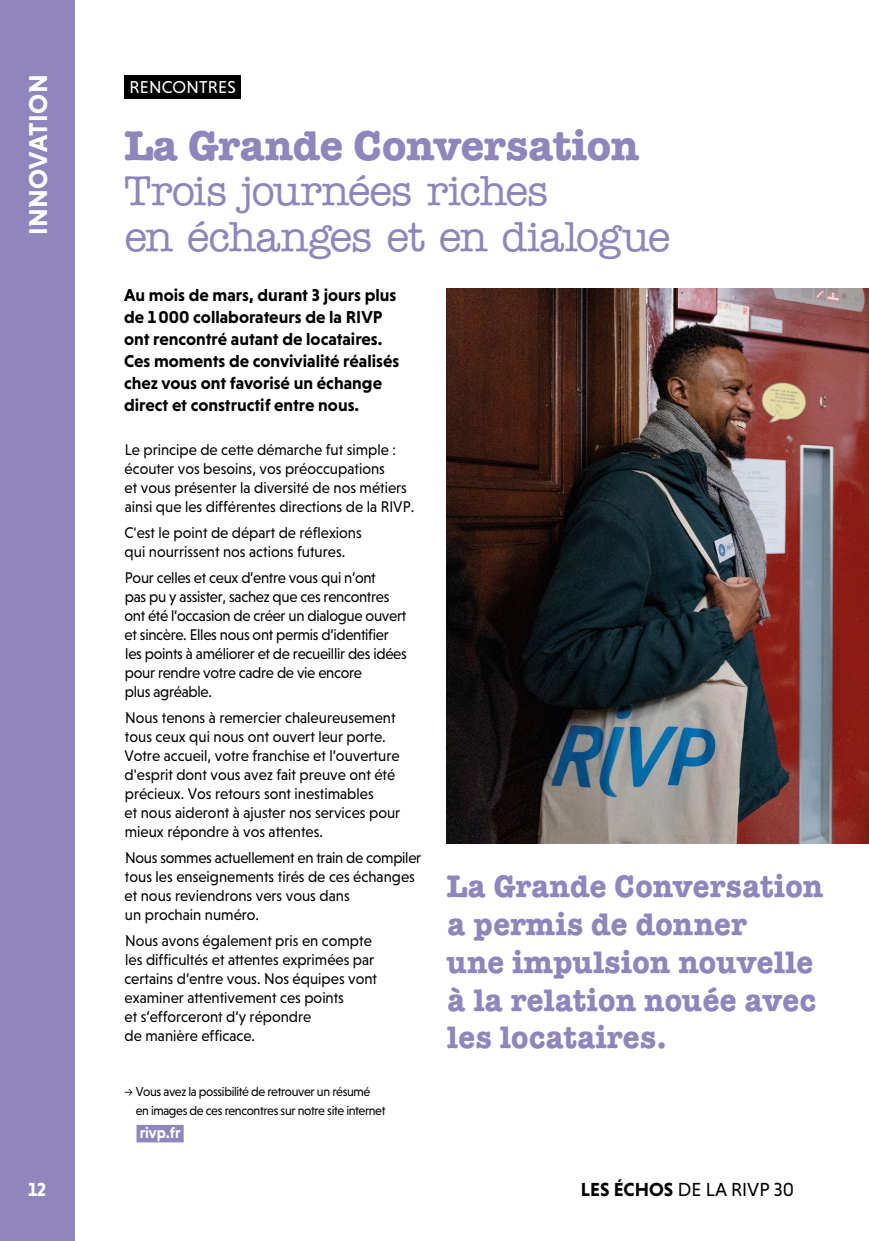
<style>
.page{position:relative;width:869px;height:1241px;background:#fff}
.page>*{position:absolute;margin:0;border:0;box-sizing:border-box;transform-origin:0 0}
.t1{font:500 42px/45.5px "American Typewriter ITC Pro";letter-spacing:-.03em;color:#9185be}
.t2{font:700 42px "American Typewriter ITC Pro";color:#9185be}
.t3{font:700 31.5px/37.8px "American Typewriter ITC Pro";letter-spacing:.015em;color:#9185be;scale:.95 1}
.t4{font:700 26.25px "Niveau Grotesk";letter-spacing:.015em;color:#fff}
.t5{font:19.25px "Niveau Grotesk";color:#000}
.t6{font:700 19.25px "Niveau Grotesk";color:#fff}
.t7{font:700 17.5px/21.9px "Niveau Grotesk";color:#000}
.t8{font:17.5px "Niveau Grotesk";letter-spacing:.015em;color:#fff}
.t9{font:15.75px/18.9px "Niveau Grotesk";color:#000;scale:.95 1}
.t10{font:15.75px/18.9px "Niveau Grotesk";letter-spacing:-.02em;color:#000;scale:.95 1}
.t11{font:700 15.75px "Niveau Grotesk";color:#fff;scale:.95 1}
.t12{font:13.12px/18.9px "Niveau Grotesk";letter-spacing:-.03em;color:#000;scale:.95 1}
.s1{font-weight:700}
</style>
<div class="page">
<img style="left:446px;top:288px;width:422px;height:555px">
<div style="left:0;top:0;width:74px;height:1240px;background:#9185be"></div>
<div style="left:124px;top:75px;width:117px;height:23px;background:#000"></div>
<div style="left:136px;top:1124px;width:47px;height:18px;background:#9185be"></div>
<h3 class="t4" style="left:23px;top:235px;width:162px;rotate:-90deg">INNOVATION</h3>
<p class="t8" style="left:129px;top:77px;width:108px">RENCONTRES</p>
<h1 class="t2" style="left:124px;top:119px;width:516px">La Grande Conversation</h1>
<h1 class="t1" style="left:124px;top:168px;width:547px">Trois journées riches<br>en échanges et en dialogue</h1>
<p class="t7" style="left:124px;top:284px;width:276px">Au mois de mars, durant 3 jours plus de 1000 collaborateurs de la RIVP ont rencontré autant de locataires.<br>Ces moments de convivialité réalisés chez vous ont favorisé un échange direct et constructif entre nous.</p>
<p class="t9" style="left:125px;top:440px;width:306px">Le principe de cette démarche fut simple : écouter vos besoins, vos préoccupations<br>et vous présenter la diversité de nos métiers ainsi que les différentes directions de la RIVP.</p>
<p class="t9" style="left:124px;top:523px;width:251px">C'est le point de départ de réflexions qui nourrissent nos actions futures.</p>
<p class="t10" style="left:124px;top:568px;width:298px">Pour celles et ceux d’entre vous qui n’ont<br>pas pu y assister, sachez que ces rencontres ont été l’occasion de créer un dialogue ouvert et sincère. Elles nous ont permis d’identifier les points à améliorer et de recueillir des idées pour rendre votre cadre de vie encore<br>plus agréable.</p>
<p class="t9" style="left:124px;top:708px;width:292px">Nous tenons à remercier chaleureusement tous ceux qui nous ont ouvert leur porte.<br>Votre accueil, votre franchise et l’ouverture d'esprit dont vous avez fait preuve ont été précieux. Vos retours sont inestimables<br>et nous aideront à ajuster nos services pour mieux répondre à vos attentes.</p>
<p class="t9" style="left:125px;top:847px;width:313px">Nous sommes actuellement en train de compiler tous les enseignements tirés de ces échanges et nous reviendrons vers vous dans<br>un prochain numéro.</p>
<p class="t9" style="left:124px;top:931px;width:267px">Nous avons également pris en compte les difficultés et attentes exprimées par certains d’entre vous. Nos équipes vont examiner attentivement ces points<br>et s’efforceront d’y répondre<br>de manière efficace.</p>
<p class="t12" style="left:136px;top:1081px;width:264px;text-indent:-12px">→ Vous avez la possibilité de retrouver un résumé en images de ces rencontres sur notre site internet</p>
<p class="t11" style="left:140px;top:1123px;width:44px">rivp.fr</p>
<h2 class="t3" style="left:446px;top:867px;width:398px">La Grande Conversation a permis de donner<br>une impulsion nouvelle à la relation nouée avec les locataires.</h2>
<p class="t6" style="left:28px;top:1177px;width:20px">12</p>
<p class="t5" style="left:580px;top:1178px;width:214px"><span class="s1">LES ÉCHOS</span> DE LA RIVP 30</p>
</div>
